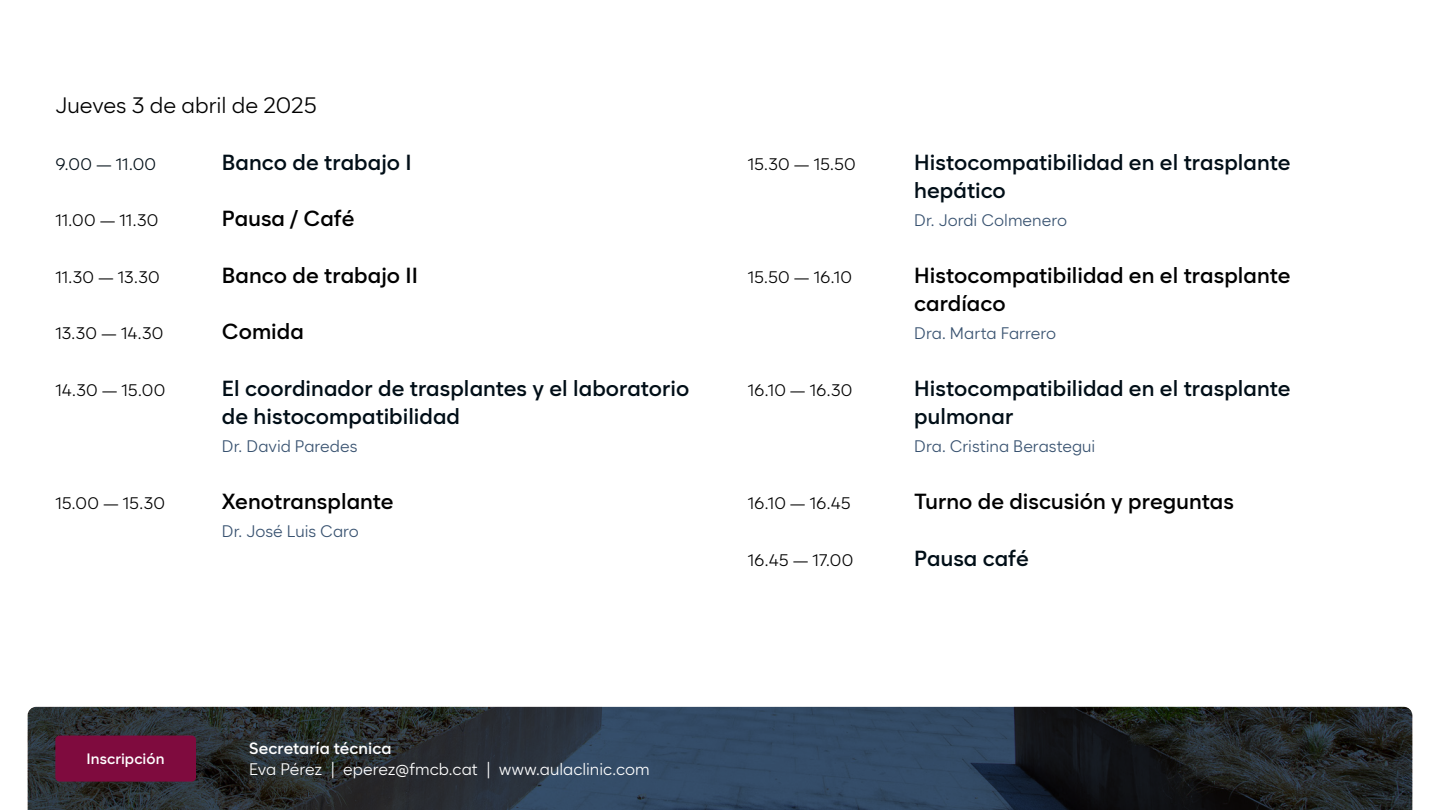
<style>
.page{position:relative;width:1440px;height:810px;background:#fff}
.page>*{position:absolute;margin:0;border:0;box-sizing:border-box;transform-origin:0 0}
.t1{font:600 21.75px/28.3px "Cadiz";letter-spacing:.005em;color:#010e17}
.t2{font:600 21.75px/28.3px "Cadiz";letter-spacing:.005em;color:#000}
.t3{font:21.75px "Cadiz";color:#000}
.t4{font:16.35px "Cadiz";letter-spacing:.01em;color:#000}
.t5{font:16.35px "Cadiz";letter-spacing:.005em;color:#385270}
.t6{font:16.35px "Cadiz";color:#fff}
.t7{font:600 16.35px "Cadiz";letter-spacing:.005em;color:#fff}
.t8{font:16.35px "Cadiz";color:#010e17}
.t9{font:600 15px "Cadiz";letter-spacing:.01em;color:#fff}
</style>
<div class="page">
<svg style="left:28px;top:707px;width:1384px;height:103px;background:#27323d"></svg>
<div style="left:55px;top:736px;width:141px;height:46px;background:#7f0b3e;border-radius:4px"></div>
<p class="t3" style="left:55px;top:93px;width:263px">Jueves 3 de abril de 2025</p>
<p class="t8" style="left:55px;top:154px;width:102px">9.00 — 11.00</p>
<p class="t1" style="left:222px;top:148px;width:191px">Banco de trabajo I</p>
<p class="t4" style="left:55px;top:211px;width:104px">11.00 — 11.30</p>
<p class="t2" style="left:222px;top:204px;width:134px">Pausa / Café</p>
<p class="t4" style="left:55px;top:267px;width:106px">11.30 — 13.30</p>
<p class="t2" style="left:222px;top:261px;width:198px">Banco de trabajo II</p>
<p class="t4" style="left:55px;top:324px;width:110px">13.30 — 14.30</p>
<p class="t2" style="left:222px;top:317px;width:83px">Comida</p>
<p class="t4" style="left:55px;top:380px;width:111px">14.30 — 15.00</p>
<p class="t1" style="left:222px;top:374px;width:469px">El coordinador de trasplantes y el laboratorio de histocompatibilidad</p>
<p class="t5" style="left:222px;top:437px;width:137px">Dr. David Paredes</p>
<p class="t4" style="left:55px;top:494px;width:111px">15.00 — 15.30</p>
<p class="t2" style="left:222px;top:487px;width:173px">Xenotransplante</p>
<p class="t5" style="left:222px;top:522px;width:138px">Dr. José Luis Caro</p>
<p class="t4" style="left:748px;top:154px;width:110px">15.30 — 15.50</p>
<p class="t1" style="left:914px;top:148px;width:378px">Histocompatibilidad en el trasplante hepático</p>
<p class="t5" style="left:914px;top:211px;width:154px">Dr. Jordi Colmenero</p>
<p class="t4" style="left:748px;top:267px;width:106px">15.50 — 16.10</p>
<p class="t2" style="left:914px;top:261px;width:378px">Histocompatibilidad en el trasplante cardíaco</p>
<p class="t5" style="left:914px;top:324px;width:143px">Dra. Marta Farrero</p>
<p class="t4" style="left:748px;top:381px;width:106px">16.10 — 16.30</p>
<p class="t1" style="left:914px;top:374px;width:378px">Histocompatibilidad en el trasplante pulmonar</p>
<p class="t5" style="left:914px;top:437px;width:183px">Dra. Cristina Berastegui</p>
<p class="t4" style="left:748px;top:494px;width:105px">16.10 — 16.45</p>
<p class="t2" style="left:914px;top:487px;width:321px">Turno de discusión y preguntas</p>
<p class="t4" style="left:748px;top:550px;width:107px">16.45 — 17.00</p>
<p class="t1" style="left:914px;top:544px;width:116px">Pausa café</p>
<p class="t9" style="left:86px;top:749px;width:80px">Inscripción</p>
<p class="t7" style="left:249px;top:738px;width:144px">Secretaría técnica</p>
<p class="t6" style="left:249px;top:760px;width:402px">Eva Pérez | eperez@fmcb.cat | www.aulaclinic.com</p>
</div>
